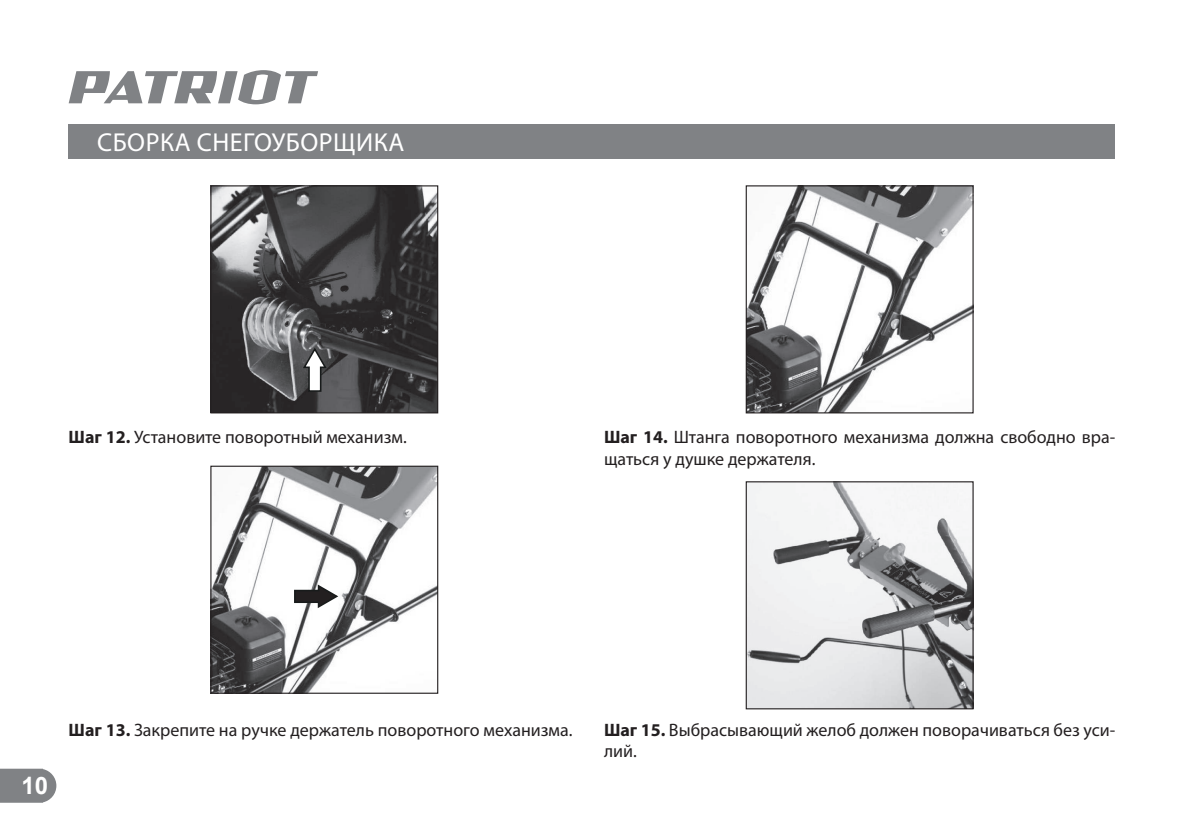
<style>
.page{position:relative;width:1184px;height:836px;background:#fff}
.page>*{position:absolute;margin:0;border:0;box-sizing:border-box;transform-origin:0 0}
.t1{font:26px "Myriad Pro";letter-spacing:.02em;color:#fff}
.t2{font:700 24px "Arial";color:#fff}
.t3{font:18px/21.6px "Myriad Pro";color:#231f20}
.s1{font-weight:700}
</style>
<div class="page">
<svg style="left:0;top:768px;width:56px;height:34px;background:#898b8e"></svg>
<svg style="left:69px;top:70px;width:249px;height:34px"></svg>
<div style="left:69px;top:124px;width:1046px;height:34px;background:#808285"></div>
<img style="left:212px;top:187px;width:224px;height:224px">
<div style="left:210px;top:185px;width:228px;height:228px;border:1px solid #231f20"></div>
<svg style="left:302px;top:346px;width:26px;height:46px"></svg>
<img style="left:212px;top:467px;width:224px;height:224px">
<div style="left:210px;top:465px;width:228px;height:228px;border:1px solid #231f20"></div>
<svg style="left:293px;top:583px;width:47px;height:26px"></svg>
<img style="left:748px;top:187px;width:224px;height:224px">
<div style="left:746px;top:185px;width:228px;height:228px;border:1px solid #231f20"></div>
<img style="left:748px;top:483px;width:224px;height:224px">
<div style="left:746px;top:481px;width:228px;height:228px;border:1px solid #231f20"></div>
<h1 class="t1" style="left:97px;top:126px;width:309px">СБОРКА СНЕГОУБОРЩИКА</h1>
<p class="t3" style="left:69px;top:426px;width:340px"><span class="s1">Шаг 12.</span> Установите поворотный механизм.</p>
<p class="t3" style="left:604px;top:426px;width:513px"><span class="s1">Шаг 14.</span> Штанга поворотного механизма должна свободно вра&shy;щаться у душке держателя.</p>
<h2 class="t2" style="left:21px;top:769px;width:28px">10</h2>
<p class="t3" style="left:69px;top:718px;width:505px"><span class="s1">Шаг 13.</span> Закрепите на ручке держатель поворотного механизма.</p>
<p class="t3" style="left:604px;top:718px;width:513px"><span class="s1">Шаг 15.</span> Выбрасывающий желоб должен поворачиваться без уси&shy;лий.</p>
</div>
